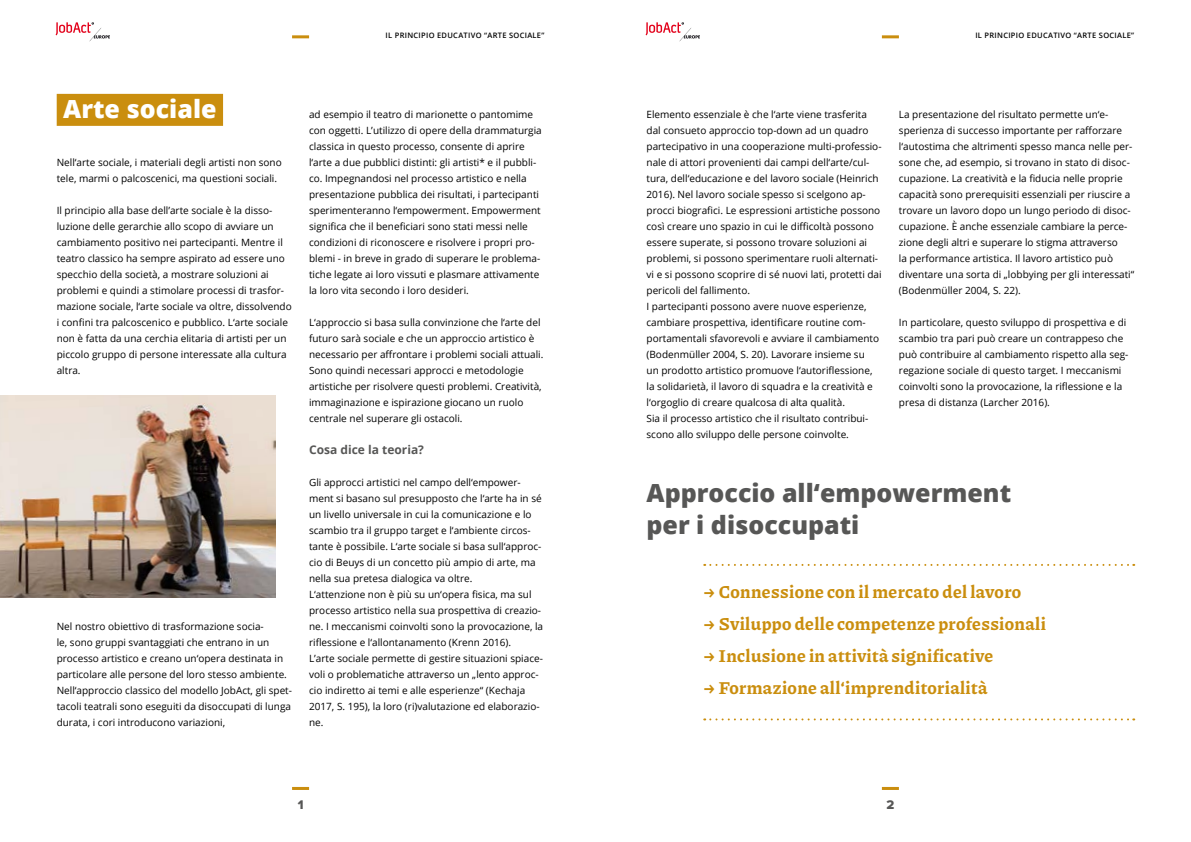
<style>
.page{position:relative;width:1191px;height:842px;background:#fff}
.page>*{position:absolute;margin:0;border:0;box-sizing:border-box;transform-origin:0 0}
.t1{font:800 25px/32px "Open Sans";color:#575756}
.t2{font:800 25px "Open Sans";color:#fff}
.t3{font:100 18px "Piazzolla";letter-spacing:.02em;color:#ca8e0e}
.t4{font:13px "Proxima Nova Extrabld";color:#575756}
.t5{font:700 12px "Open Sans";color:#575756}
.t6{font:10px/16px "Open Sans";color:#000}
.t7{font:600 7.5px "Open Sans";letter-spacing:.04em;color:#000}
.s1{font-size:20px}
</style>
<div class="page">
<div style="left:57px;top:94px;width:166px;height:32px;background:#ca8e0e"></div>
<svg style="left:704px;top:718px;width:430px;height:2px"></svg>
<svg style="left:704px;top:564px;width:430px;height:2px"></svg>
<img style="left:0;top:396px;width:275px;height:202px">
<hr style="left:292px;top:787px;width:17px;height:3px;background:#ca8e0e">
<hr style="left:882px;top:787px;width:17px;height:3px;background:#ca8e0e">
<hr style="left:292px;top:35px;width:17px;height:3px;background:#ca8e0e">
<hr style="left:882px;top:35px;width:17px;height:3px;background:#ca8e0e">
<img style="left:55px;top:22px;width:55px;height:20px">
<img style="left:645px;top:22px;width:55px;height:20px">
<p class="t7" style="left:385px;top:31px;width:160px">IL PRINCIPIO EDUCATIVO “ARTE SOCIALE”</p>
<p class="t7" style="left:975px;top:31px;width:160px">IL PRINCIPIO EDUCATIVO “ARTE SOCIALE”</p>
<h1 class="t2" style="left:63px;top:90px;width:155px">Arte sociale</h1>
<p class="t6" style="left:57px;top:154px;width:227px">Nell‘arte sociale, i materiali degli artisti non sono tele, marmi o palcoscenici, ma questioni sociali.</p>
<p class="t6" style="left:57px;top:202px;width:237px">Il principio alla base dell’arte sociale è la disso&shy;luzione delle gerarchie allo scopo di avviare un cambiamento positivo nei partecipanti. Mentre il teatro classico ha sempre aspirato ad essere uno specchio della società, a mostrare soluzioni ai problemi e quindi a stimolare processi di trasfor&shy;mazione sociale, l‘arte sociale va oltre, dissolvendo i confini tra palcoscenico e pubblico. L‘arte sociale non è fatta da una cerchia elitaria di artisti per un piccolo gruppo di persone interessate alla cultura altra.</p>
<p class="t6" style="left:57px;top:618px;width:237px">Nel nostro obiettivo di trasformazione socia-<br>le, sono gruppi svantaggiati che entrano in un processo artistico e creano un‘opera destinata in particolare alle persone del loro stesso ambiente.<br>Nell‘approccio classico del modello JobAct, gli spet&shy;tacoli teatrali sono eseguiti da disoccupati di lunga durata, i cori introducono variazioni,</p>
<p class="t6" style="left:309px;top:106px;width:234px">ad esempio il teatro di marionette o pantomime con oggetti. L’utilizzo di opere della drammaturgia classica in questo processo, consente di aprire l‘arte a due pubblici distinti: gli artisti* e il pubbli&shy;co. Impegnandosi nel processo artistico e nella presentazione pubblica dei risultati, i partecipanti sperimenteranno l‘empowerment. Empowerment significa che il beneficiari sono stati messi nelle condizioni di riconoscere e risolvere i propri pro&shy;blemi - in breve in grado di superare le problema&shy;tiche legate ai loro vissuti e plasmare attivamente la loro vita secondo i loro desideri.</p>
<p class="t6" style="left:309px;top:314px;width:236px">L‘approccio si basa sulla convinzione che l‘arte del futuro sarà sociale e che un approccio artistico è necessario per affrontare i problemi sociali attuali.<br>Sono quindi necessari approcci e metodologie artistiche per risolvere questi problemi. Creatività, immaginazione e ispirazione giocano un ruolo centrale nel superare gli ostacoli.</p>
<p class="t5" style="left:309px;top:441px;width:116px">Cosa dice la teoria?</p>
<p class="t6" style="left:309px;top:474px;width:236px">Gli approcci artistici nel campo dell‘empower&shy;ment si basano sul presupposto che l‘arte ha in sé un livello universale in cui la comunicazione e lo scambio tra il gruppo target e l‘ambiente circos&shy;tante è possibile. L‘arte sociale si basa sull‘approc&shy;cio di Beuys di un concetto più ampio di arte, ma nella sua pretesa dialogica va oltre.<br>L‘attenzione non è più su un‘opera fisica, ma sul processo artistico nella sua prospettiva di creazio&shy;ne. I meccanismi coinvolti sono la provocazione, la riflessione e l‘allontanamento (Krenn 2016).<br>L’arte sociale permette di gestire situazioni spiace&shy;voli o problematiche attraverso un „lento approc&shy;cio indiretto ai temi e alle esperienze“ (Kechaja 2017, S. 195), la loro (ri)valutazione ed elaborazio&shy;ne.</p>
<p class="t6" style="left:646px;top:106px;width:237px">Elemento essenziale è che l‘arte viene trasferita dal consueto approccio top-down ad un quadro partecipativo in una cooperazione multi-professio&shy;nale di attori provenienti dai campi dell‘arte/cul&shy;tura, dell‘educazione e del lavoro sociale (Heinrich 2016). Nel lavoro sociale spesso si scelgono ap&shy;procci biografici. Le espressioni artistiche possono così creare uno spazio in cui le difficoltà possono essere superate, si possono trovare soluzioni ai problemi, si possono sperimentare ruoli alternati&shy;vi e si possono scoprire di sé nuovi lati, protetti dai pericoli del fallimento.<br>I partecipanti possono avere nuove esperienze, cambiare prospettiva, identificare routine com&shy;portamentali sfavorevoli e avviare il cambiamento (Bodenmüller 2004, S. 20). Lavorare insieme su<br>un prodotto artistico promuove l‘autoriflessione, la solidarietà, il lavoro di squadra e la creatività e l‘orgoglio di creare qualcosa di alta qualità.<br>Sia il processo artistico che il risultato contribui&shy;scono allo sviluppo delle persone coinvolte.</p>
<p class="t6" style="left:899px;top:106px;width:237px">La presentazione del risultato permette un‘e&shy;sperienza di successo importante per rafforzare l‘autostima che altrimenti spesso manca nelle per&shy;sone che, ad esempio, si trovano in stato di disoc&shy;cupazione. La creatività e la fiducia nelle proprie capacità sono prerequisiti essenziali per riuscire a trovare un lavoro dopo un lungo periodo di disoc&shy;cupazione. È anche essenziale cambiare la perce&shy;zione degli altri e superare lo stigma attraverso<br>la performance artistica. Il lavoro artistico può diventare una sorta di „lobbying per gli interessati“ (Bodenmüller 2004, S. 22).</p>
<p class="t6" style="left:899px;top:314px;width:231px">In particolare, questo sviluppo di prospettiva e di scambio tra pari può creare un contrappeso che può contribuire al cambiamento rispetto alla seg&shy;regazione sociale di questo target. I meccanismi coinvolti sono la provocazione, la riflessione e la presa di distanza (Larcher 2016).</p>
<h1 class="t1" style="left:646px;top:475px;width:366px">Approccio all‘empowerment per i disoccupati</h1>
<h2 class="t3" style="left:703px;top:581px;width:319px"><span class="s1">→</span> Connessione con il mercato del lavoro</h2>
<h2 class="t3" style="left:703px;top:613px;width:344px"><span class="s1">→</span> Sviluppo delle competenze professionali</h2>
<h2 class="t3" style="left:703px;top:645px;width:291px"><span class="s1">→</span> Inclusione in attività significative</h2>
<h2 class="t3" style="left:703px;top:677px;width:286px"><span class="s1">→</span> Formazione all‘imprenditorialità</h2>
<h3 class="t4" style="left:298px;top:798px;width:7px">1</h3>
<h3 class="t4" style="left:886px;top:798px;width:9px">2</h3>
</div>
